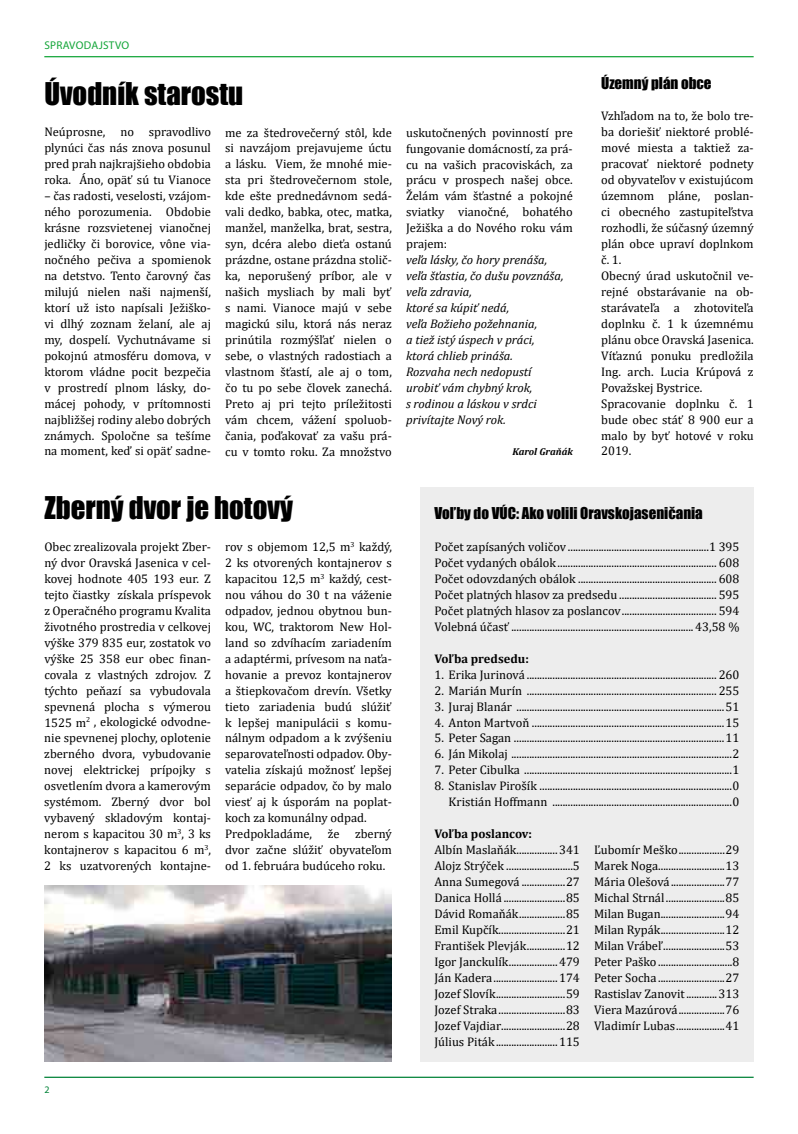
<style>
.page{position:relative;width:798px;height:1134px;background:#fff}
.page>*{position:absolute;margin:0;border:0;box-sizing:border-box;transform-origin:0 0}
.t1{font:28.75px "Impact";color:#000}
.t2{font:15px "Impact";color:#000}
.t3{font:12.5px/16px "Cambria";color:#000;text-align:justify}
.t4{font:italic 12.5px/16px "Cambria";color:#000}
.t5{font:700 12.5px "Cambria";color:#000}
.t6{font:11.25px "Myriad Pro";letter-spacing:.02em;color:#13a538}
.t7{font:italic 700 10px "Cambria";color:#000}
.t8{font:10px "Myriad Pro";color:#008237}
</style>
<div class="page">
<hr style="left:44px;top:56px;width:709px;height:1px;background:#13a538">
<hr style="left:44px;top:1077px;width:709px;height:1px;background:#008237">
<img style="left:44px;top:886px;width:348px;height:175px">
<div style="left:420px;top:487px;width:333px;height:574px;background:#ededed"></div>
<p class="t6" style="left:44px;top:38px;width:86px">SPRAVODAJSTVO</p>
<h1 class="t1" style="left:44px;top:71px;width:200px">Úvodník starostu</h1>
<p class="t3" style="left:44px;top:124px;width:168px">Neúprosne, no spravodlivo plynúci čas nás znova posunul pred prah najkrajšieho obdobia roka. Áno, opäť sú tu Vianoce</p>
<p class="t3" style="left:44px;top:188px;width:168px">– čas radosti, veselosti, vzájom&shy;ného porozumenia. Obdobie krásne rozsvietenej vianočnej jedličky či borovice, vône via&shy;nočného pečiva a spomienok na detstvo. Tento čarovný čas milujú nielen naši najmenší, ktorí už isto napísali Ježiško&shy;vi dlhý zoznam želaní, ale aj my, dospelí. Vychutnávame si pokojnú atmosféru domova, v ktorom vládne pocit bezpečia v prostredí plnom lásky, do&shy;mácej pohody, v prítomnosti najbližšej rodiny alebo dobrých známych. Spoločne sa tešíme na moment, keď si opäť sadne-</p>
<p class="t3" style="left:225px;top:124px;width:168px">me za štedrovečerný stôl, kde si navzájom prejavujeme úctu a lásku. Viem, že mnohé mie&shy;sta pri štedrovečernom stole, kde ešte prednedávnom sedá&shy;vali dedko, babka, otec, matka, manžel, manželka, brat, sestra, syn, dcéra alebo dieťa ostanú prázdne, ostane prázdna stolič&shy;ka, neporušený príbor, ale v našich mysliach by mali byť s nami. Vianoce majú v sebe magickú silu, ktorá nás neraz prinútila rozmýšľať nielen o sebe, o vlastných radostiach a vlastnom šťastí, ale aj o tom, čo tu po sebe človek zanechá.<br>Preto aj pri tejto príležitosti vám chcem, vážení spoluob&shy;čania, poďakovať za vašu prá&shy;cu v tomto roku. Za množstvo</p>
<p class="t3" style="left:406px;top:124px;width:168px">uskutočnených povinností pre fungovanie domácností, za prá&shy;cu na vašich pracoviskách, za prácu v prospech našej obce.<br>Želám vám šťastné a pokojné sviatky vianočné, bohatého Ježiška a do Nového roku vám prajem:</p>
<p class="t4" style="left:406px;top:251px;width:159px">veľa lásky, čo hory prenáša, veľa šťastia, čo dušu povznáša, veľa zdravia,<br>ktoré sa kúpiť nedá,<br>veľa Božieho požehnania,<br>a tiež istý úspech v práci, ktorá chlieb prináša.<br>Rozvaha nech nedopustí urobiť vám chybný krok,<br>s rodinou a láskou v srdci privítajte Nový rok.</p>
<p class="t7" style="left:512px;top:445px;width:62px">Karol Graňák</p>
<p class="t2" style="left:601px;top:71px;width:112px">Územný plán obce</p>
<p class="t3" style="left:601px;top:108px;width:154px;text-align:left">Vzhľadom na to, že bolo tre&shy;ba doriešiť niektoré problé&shy;mové miesta a taktiež za&shy;pracovať niektoré podnety od obyvateľov v existujúcom územnom pláne, poslan&shy;ci obecného zastupiteľstva rozhodli, že súčasný územný plán obce upraví doplnkom č. 1.<br>Obecný úrad uskutočnil ve&shy;rejné obstarávanie na ob&shy;starávateľa a zhotoviteľa doplnku č. 1 k územnému plánu obce Oravská Jasenica.<br>Víťaznú ponuku predložila<br>Ing. arch. Lucia Krúpová z<br>Považskej Bystrice.<br>Spracovanie doplnku č. 1 bude obec stáť 8 900 eur a malo by byť hotové v roku<br>2019.</p>
<h1 class="t1" style="left:44px;top:486px;width:250px">Zberný dvor je hotový</h1>
<p class="t3" style="left:44px;top:539px;width:168px">Obec zrealizovala projekt Zber&shy;ný dvor Oravská Jasenica v cel&shy;kovej hodnote 405 193 eur. Z tejto čiastky získala príspevok z Operačného programu Kvalita životného prostredia v celkovej výške 379 835 eur, zostatok vo výške 25 358 eur obec finan&shy;covala z vlastných zdrojov. Z týchto peňazí sa vybudovala spevnená plocha s výmerou 1525 m<sup>2</sup> , ekologické odvodne&shy;nie spevnenej plochy, oplotenie zberného dvora, vybudovanie novej elektrickej prípojky s osvetlením dvora a kamerovým systémom. Zberný dvor bol vybavený skladovým kontaj&shy;nerom s kapacitou 30 m<sup>3</sup>, 3 ks kontajnerov s kapacitou 6 m<sup>3</sup>, 2 ks uzatvorených kontajne-</p>
<p class="t3" style="left:225px;top:539px;width:168px;text-align:left">rov s objemom 12,5 m<sup>3</sup> každý,<br>2 ks otvorených kontajnerov s kapacitou 12,5 m<sup>3</sup> každý, cest&shy;nou váhou do 30 t na váženie odpadov, jednou obytnou bun&shy;kou, WC, traktorom New Hol&shy;land so zdvíhacím zariadením a adaptérmi, prívesom na naťa&shy;hovanie a prevoz kontajnerov a štiepkovačom drevín. Všetky tieto zariadenia budú slúžiť k lepšej manipulácii s komu&shy;nálnym odpadom a k zvýšeniu separovateľnosti odpadov. Oby&shy;vatelia získajú možnosť lepšej separácie odpadov, čo by malo viesť aj k úsporám na poplat&shy;koch za komunálny odpad.<br>Predpokladáme, že zberný dvor začne slúžiť obyvateľom od 1. februára budúceho roku.</p>
<p class="t8" style="left:44px;top:1084px;width:7px">2</p>
<p class="t2" style="left:434px;top:502px;width:270px">Voľby do VÚC: Ako volili Oravskojaseničania</p>
<p class="t3" style="left:434px;top:539px;width:306px">Počet zapísaných voličov .......................................................1 395<br>Počet vydaných obálok.............................................................. 608<br>Počet odovzdaných obálok ...................................................... 608<br>Počet platných hlasov za predsedu ...................................... 595<br>Počet platných hlasov za poslancov..................................... 594<br>Volebná účasť ....................................................................... 43,58 %</p>
<p class="t5" style="left:434px;top:650px;width:96px">Voľba predsedu:</p>
<p class="t3" style="left:434px;top:666px;width:306px">1. Erika Jurinová .......................................................................... 260</p>
<p class="t3" style="left:434px;top:682px;width:306px">2. Marián Murín .......................................................................... 255</p>
<p class="t3" style="left:434px;top:698px;width:306px">3. Juraj Blanár .................................................................................51</p>
<p class="t3" style="left:434px;top:714px;width:306px">4. Anton Martvoň ...........................................................................15</p>
<p class="t3" style="left:434px;top:730px;width:306px">5. Peter Sagan ..................................................................................11</p>
<p class="t3" style="left:434px;top:746px;width:306px">6. Ján Mikolaj ......................................................................................2</p>
<p class="t3" style="left:434px;top:762px;width:306px">7. Peter Cibulka .................................................................................1</p>
<p class="t3" style="left:434px;top:778px;width:306px;text-align:right">8. Stanislav Pirošík ...........................................................................0<br>Kristián Hoffmann ......................................................................0</p>
<p class="t5" style="left:434px;top:825px;width:99px">Voľba poslancov:</p>
<p class="t3" style="left:434px;top:842px;width:147px">Albín Maslaňák................341<br>Alojz Strýček ..........................5<br>Anna Sumegová .................27<br>Danica Hollá ........................85<br>Dávid Romaňák..................85<br>Emil Kupčík..........................21<br>František Plevják...............12<br>Igor Janckulík...................479<br>Ján Kadera.........................174<br>Jozef Slovík...........................59<br>Jozef Straka..........................83<br>Jozef Vajdiar.........................28<br>Július Piták........................115</p>
<p class="t3" style="left:593px;top:842px;width:147px">Ľubomír Meško..................29<br>Marek Noga..........................13<br>Mária Olešová.....................77<br>Michal Strnál.......................85<br>Milan Bugan.........................94<br>Milan Rypák.........................12<br>Milan Vrábeľ........................53<br>Peter Paško .............................8<br>Peter Socha ..........................27<br>Rastislav Zanovit............313<br>Viera Mazúrová..................76<br>Vladimír Lubas...................41</p>
</div>
